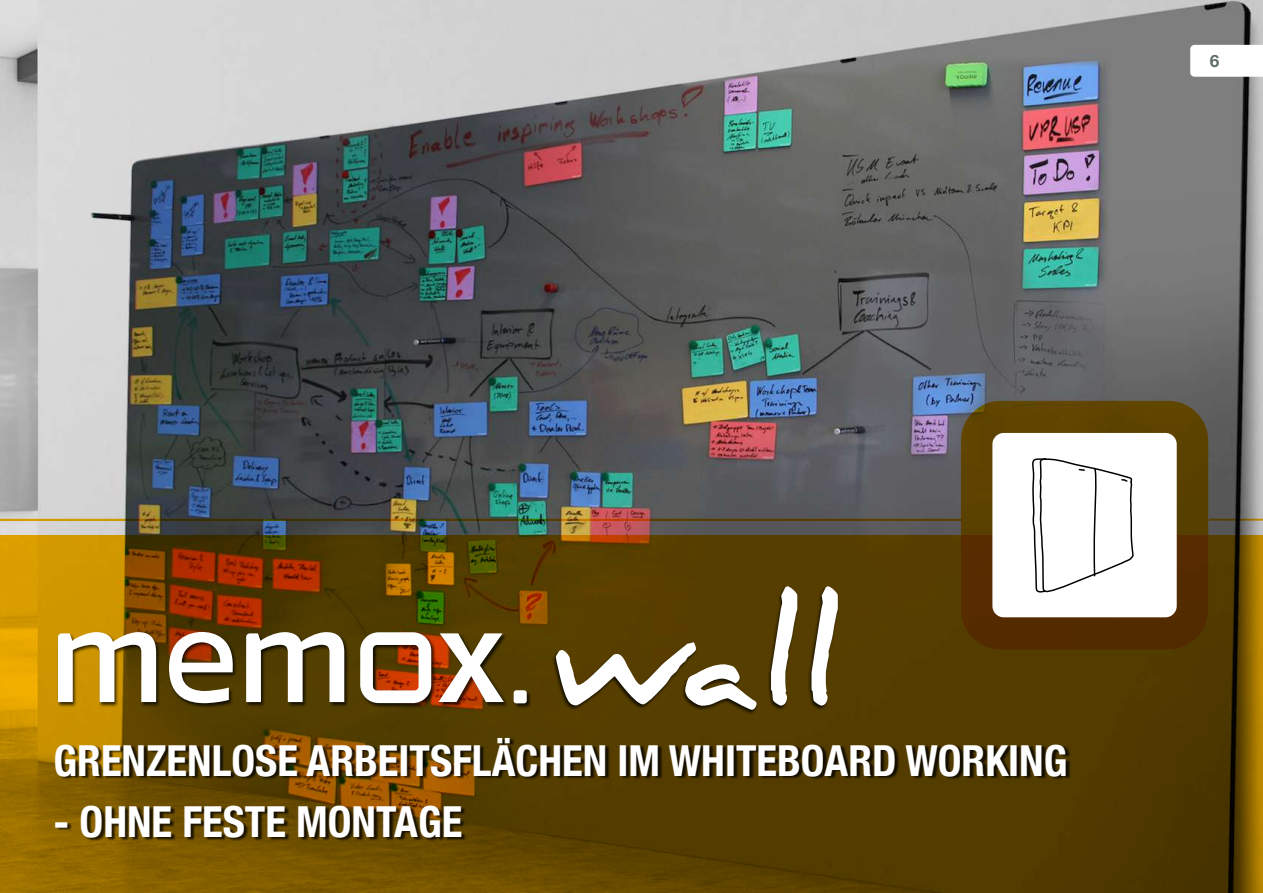
<style>
.page{position:relative;width:1263px;height:893px;background:#fff}
.page>*{position:absolute;margin:0;border:0;box-sizing:border-box;transform-origin:0 0}
.t1{font:700 142.2px "Daniel";color:#fff}
.t2{font:700 condensed 42.75px "Helvetica Neue";color:#fff}
.t3{font:700 17.25px "Helvetica Neue";color:#60706c}
</style>
<div class="page">
<img style="left:0;top:0;width:1263px;height:535px">
<svg style="left:0;top:535px;width:1263px;height:358px;background:#694900"></svg>
<div style="left:961px;top:401px;width:247px;height:248px;background:linear-gradient(to bottom,#604900,#532701);border-radius:40px"></div>
<div style="left:992px;top:433px;width:185px;height:184px;background:#fff;border-radius:11px"></div>
<div style="left:57px;top:738px;width:1014px;height:103px;background:#000;opacity:.75"></div>
<div style="left:57px;top:631px;width:475px;height:78px;background:#000;opacity:.75"></div>
<svg style="left:438px;top:633px;width:66px;height:69px"></svg>
<svg style="left:360px;top:632px;width:71px;height:71px"></svg>
<svg style="left:58px;top:632px;width:98px;height:70px"></svg>
<svg style="left:246px;top:632px;width:98px;height:70px"></svg>
<svg style="left:169px;top:632px;width:64px;height:71px"></svg>
<div style="left:514px;top:690px;width:13px;height:13px;background:#fff;border-radius:3px"></div>
<div style="left:552px;top:586px;width:288px;height:129px;background:#000;opacity:.75"></div>
<svg style="left:1031px;top:458px;width:110px;height:167px"></svg>
<hr style="left:0;top:519px;width:962px;height:2px;background:#ffb900">
<hr style="left:1209px;top:519px;width:54px;height:2px;background:#ffb900">
<svg style="left:1190px;top:45px;width:73px;height:32px"></svg>
<p class="t3" style="left:1210px;top:47px;width:11px">6</p>
<h1 class="t1" style="left:553px;top:573px;width:288px">wall</h1>
<p class="t2" style="left:54px;top:726px;width:1015px">GRENZENLOSE ARBEITSFLÄCHEN IM WHITEBOARD WORKING</p>
<p class="t2" style="left:54px;top:787px;width:410px">- OHNE FESTE MONTAGE</p>
</div>
